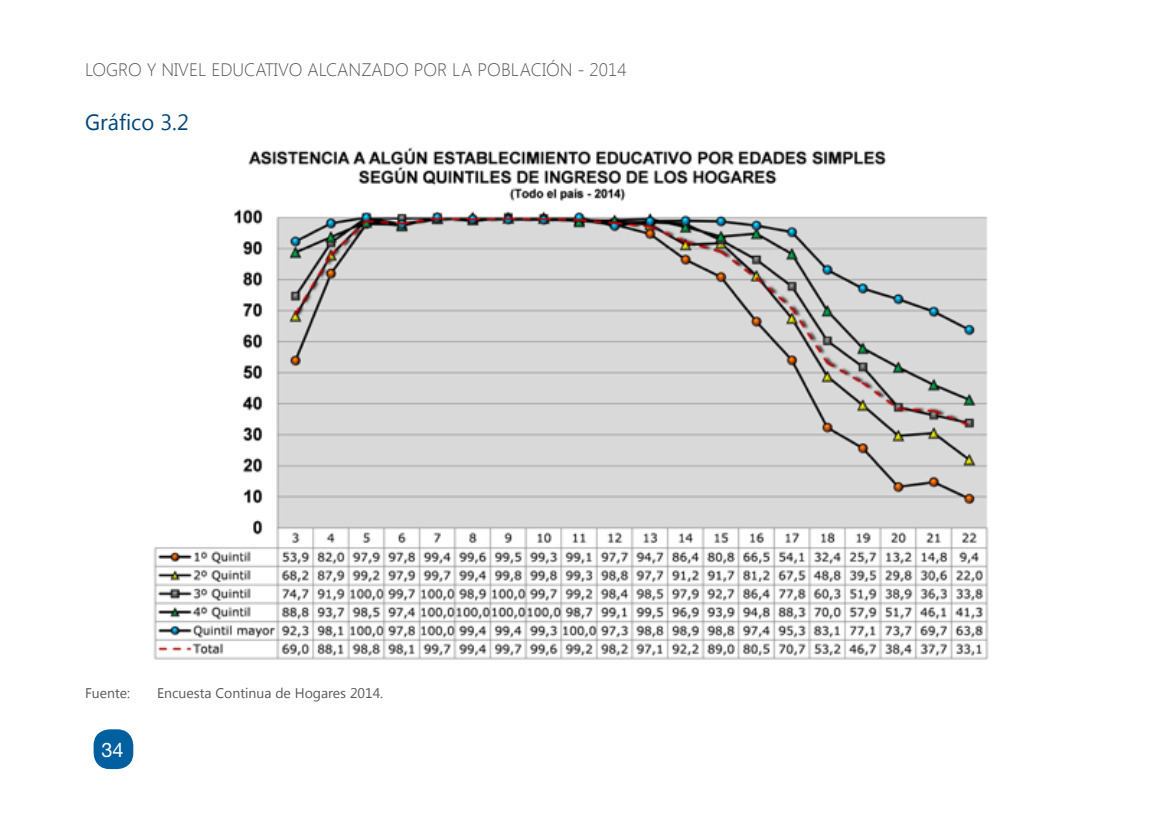
<style>
.page{position:relative;width:1163px;height:823px;background:#fff}
.page>*{position:absolute;margin:0;border:0;box-sizing:border-box;transform-origin:0 0}
.t1{font:22px "Segoe UI";color:#004579}
.t2{font:20px "Helvetica Neue";color:#fff}
.t3{font:300 18px "Segoe UI";color:#58595b}
.t4{font:14px "Segoe UI";color:#58595b}
</style>
<div class="page">
<div style="left:94px;top:729px;width:39px;height:39px;background:#005f9e;border-radius:16px"></div>
<img style="left:153px;top:147px;width:836px;height:513px">
<p class="t3" style="left:85px;top:57px;width:543px">LOGRO Y NIVEL EDUCATIVO ALCANZADO POR LA POBLACIÓN - 2014</p>
<p class="t1" style="left:85px;top:106px;width:105px">Gráfico 3.2</p>
<p class="t4" style="left:85px;top:682px;width:46px">Fuente:</p>
<p class="t4" style="left:157px;top:682px;width:227px">Encuesta Continua de Hogares 2014.</p>
<p class="t2" style="left:101px;top:737px;width:24px">34</p>
</div>
